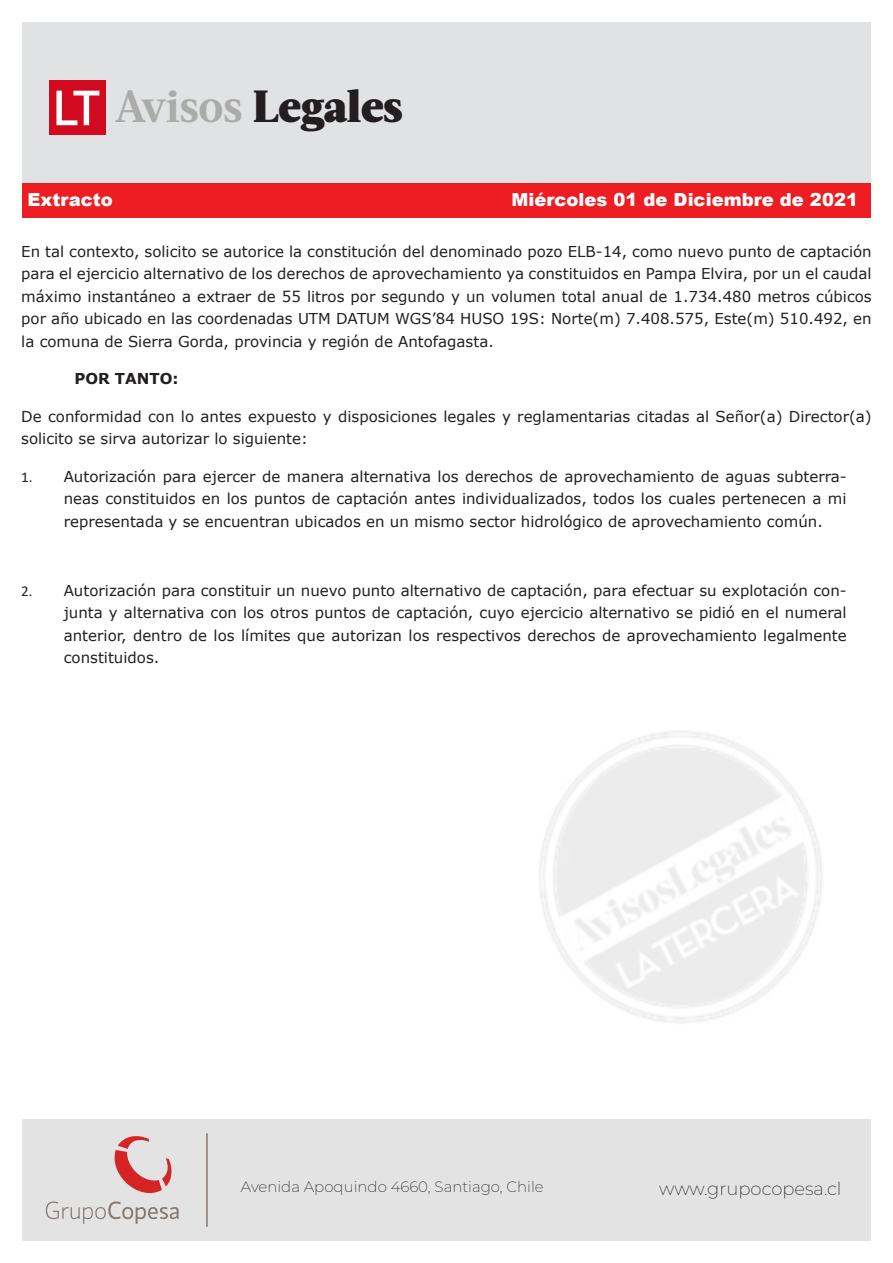
<style>
.page{position:relative;width:893px;height:1263px;background:#fff}
.page>*{position:absolute;margin:0;border:0;box-sizing:border-box;transform-origin:0 0}
.t1{font:900 45px "Acta";letter-spacing:-.01em;color:#231f20}
.t2{font:900 18px "Arial";color:#fff}
.t3{font:200 18px "Montserrat";color:#231f20}
.t4{font:15px/22.5px "Verdana";color:#231f20;text-align:justify}
.t5{font:200 15px "Montserrat";color:#231f20}
.t6{font:700 15px "Verdana";color:#231f20}
.s1{font-weight:700;color:#ababa8}
.s2{font-family:"Calibri"}
</style>
<div class="page">
<div style="left:22px;top:1120px;width:849px;height:121px;background:#e2e3e2"></div>
<div style="left:22px;top:22px;width:849px;height:160px;background:#e1e2e4"></div>
<div style="left:50px;top:81px;width:56px;height:54px;background:#d10a1f"></div>
<svg style="left:56px;top:91px;width:43px;height:34px"></svg>
<div style="left:22px;top:183px;width:849px;height:35px;background:#ee1d23"></div>
<svg style="left:46px;top:1136px;width:133px;height:88px"></svg>
<hr style="left:206px;top:1133px;width:2px;height:94px;background:#857873">
<h1 class="t1" style="left:115px;top:79px;width:289px"><span class="s1">Avisos</span> Legales</h1>
<p class="t2" style="left:28px;top:187px;width:87px">Extracto</p>
<p class="t2" style="left:511px;top:187px;width:348px">Miércoles 01 de Diciembre de 2021</p>
<p class="t4" style="left:21px;top:240px;width:852px">En tal contexto, solicito se autorice la constitución del denominado pozo ELB-14, como nuevo punto de captación para el ejercicio alternativo de los derechos de aprovechamiento ya constituidos en Pampa Elvira, por un el caudal máximo instantáneo a extraer de 55 litros por segundo y un volumen total anual de 1.734.480 metros cúbicos por año ubicado en las coordenadas UTM DATUM WGS’84 HUSO 19S: Norte(m) 7.408.575, Este(m) 510.492, en la comuna de Sierra Gorda, provincia y región de Antofagasta.</p>
<p class="t6" style="left:74px;top:368px;width:106px">POR TANTO:</p>
<p class="t4" style="left:21px;top:405px;width:852px">De conformidad con lo antes expuesto y disposiciones legales y reglamentarias citadas al Señor(a) Director(a) solicito se sirva autorizar lo siguiente:</p>
<p class="t4" style="left:64px;top:465px;width:784px;text-indent:-43px"><span class="s2">1.</span> Autorización para ejercer de manera alternativa los derechos de aprovechamiento de aguas subterra&shy;neas constituidos en los puntos de captación antes individualizados, todos los cuales pertenecen a mi representada y se encuentran ubicados en un mismo sector hidrológico de aprovechamiento común.</p>
<p class="t4" style="left:64px;top:579px;width:784px;text-indent:-43px"><span class="s2">2.</span> Autorización para constituir un nuevo punto alternativo de captación, para efectuar su explotación con&shy;junta y alternativa con los otros puntos de captación, cuyo ejercicio alternativo se pidió en el numeral anterior, dentro de los límites que autorizan los respectivos derechos de aprovechamiento legalmente constituidos.</p>
<p class="t5" style="left:241px;top:1177px;width:304px">Avenida Apoquindo 4660, Santiago, Chile</p>
<p class="t3" style="left:659px;top:1177px;width:184px">www.grupocopesa.cl</p>
</div>
